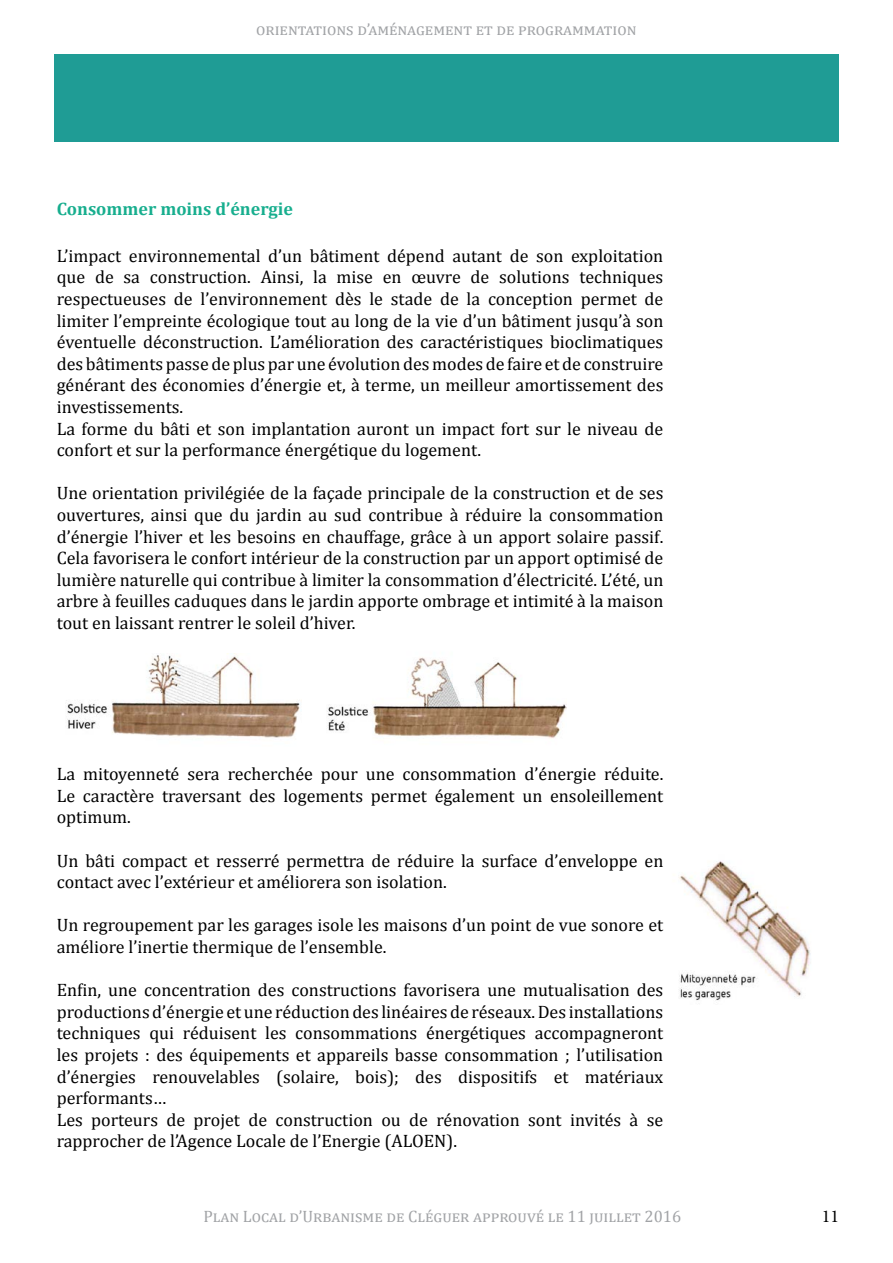
<style>
.page{position:relative;width:893px;height:1263px;background:#fff}
.page>*{position:absolute;margin:0;border:0;box-sizing:border-box;transform-origin:0 0}
.t1{font:18px/21.6px "Cambria";color:#000}
.t2{font:700 18px "Cambria";color:#17ae8e}
.t3{font:18px "Minion Pro";color:#000}
.t4{font:16.5px "Cambria";color:#a1a3a6}
.t5{font:16.5px "Cambria";letter-spacing:.055em;color:#a1a3a6}
</style>
<div class="page">
<div style="left:54px;top:54px;width:785px;height:87px;background:#1f9c95"></div>
<img style="left:679px;top:861px;width:132px;height:140px">
<img style="left:66px;top:655px;width:236px;height:83px">
<img style="left:327px;top:657px;width:240px;height:82px">
<p class="t5" style="left:256px;top:20px;width:382px">orientations d’aménagement et de programmation</p>
<p class="t2" style="left:57px;top:199px;width:238px">Consommer moins d’énergie</p>
<p class="t1" style="left:57px;top:245px;width:608px">L’impact environnemental d’un bâtiment dépend autant de son exploitation que de sa construction. Ainsi, la mise en œuvre de solutions techniques respectueuses de l’environnement dès le stade de la conception permet de limiter l’empreinte écologique tout au long de la vie d’un bâtiment jusqu’à son éventuelle déconstruction. L’amélioration des caractéristiques bioclimatiques des bâtiments passe de plus par une évolution des modes de faire et de construire générant des économies d’énergie et, à terme, un meilleur amortissement des investissements.<br>La forme du bâti et son implantation auront un impact fort sur le niveau de confort et sur la performance énergétique du logement.</p>
<p class="t1" style="left:57px;top:482px;width:608px;text-align:justify">Une orientation privilégiée de la façade principale de la construction et de ses ouvertures, ainsi que du jardin au sud contribue à réduire la consommation d’énergie l’hiver et les besoins en chauffage, grâce à un apport solaire passif.<br>Cela favorisera le confort intérieur de la construction par un apport optimisé de lumière naturelle qui contribue à limiter la consommation d’électricité. L’été, un arbre à feuilles caduques dans le jardin apporte ombrage et intimité à la maison tout en laissant rentrer le soleil d’hiver.</p>
<p class="t1" style="left:57px;top:763px;width:608px;text-align:justify">La mitoyenneté sera recherchée pour une consommation d’énergie réduite.<br>Le caractère traversant des logements permet également un ensoleillement optimum.</p>
<p class="t1" style="left:57px;top:849px;width:608px">Un bâti compact et resserré permettra de réduire la surface d’enveloppe en contact avec l’extérieur et améliorera son isolation.</p>
<p class="t1" style="left:57px;top:914px;width:608px">Un regroupement par les garages isole les maisons d’un point de vue sonore et améliore l’inertie thermique de l’ensemble.</p>
<p class="t1" style="left:57px;top:979px;width:608px">Enfin, une concentration des constructions favorisera une mutualisation des productions d’énergie et une réduction des linéaires de réseaux. Des installations techniques qui réduisent les consommations énergétiques accompagneront les projets : des équipements et appareils basse consommation ; l’utilisation d’énergies renouvelables (solaire, bois); des dispositifs et matériaux performants…<br>Les porteurs de projet de construction ou de rénovation sont invités à se rapprocher de l’Agence Locale de l’Energie (ALOEN).</p>
<p class="t4" style="left:203px;top:1206px;width:479px">Plan Local d’Urbanisme de Cléguer approuvé le 11 juillet 2016</p>
<p class="t3" style="left:822px;top:1209px;width:19px">11</p>
</div>
